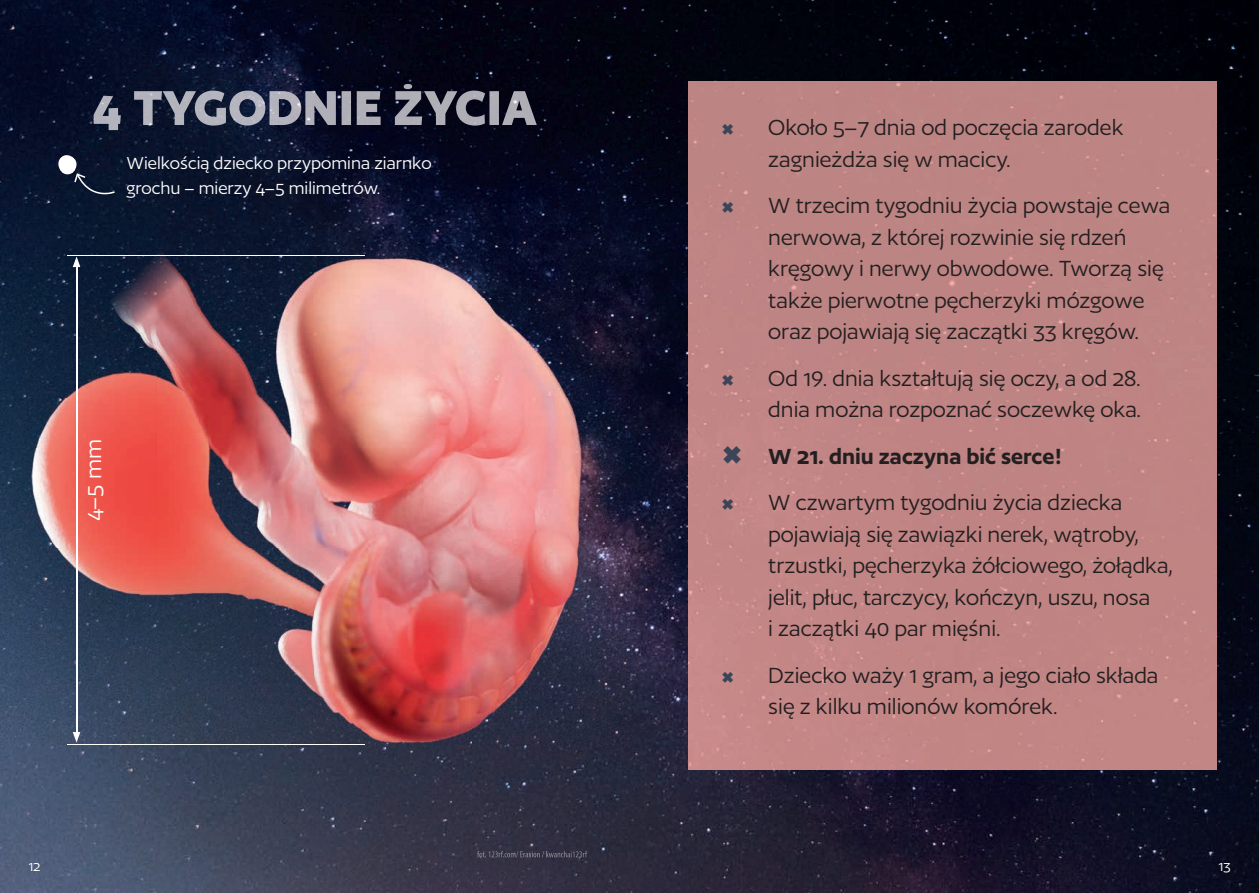
<style>
.page{position:relative;width:1259px;height:893px;background:#fff}
.page>*{position:absolute;margin:0;border:0;box-sizing:border-box;transform-origin:0 0}
.t1{font:25.5px/31.5px "Author";color:#231f20}
.t2{font:600 25.5px "Author";color:#231f20}
.t3{font:25.5px "Author";color:#fff}
.t4{font:20.1px/24.8px "Author";color:#fff}
.t5{font:15.75px "Author";color:#fff}
</style>
<div class="page">
<img style="left:0;top:0;width:1259px;height:893px">
<img style="left:0;top:248px;width:629px;height:500px">
<div style="left:688px;top:81px;width:528px;height:689px;background:#be8583"></div>
<img style="left:94px;top:84px;width:443px;height:46px">
<svg style="left:58px;top:155px;width:57px;height:39px"></svg>
<hr style="left:76px;top:265px;width:1px;height:469px;background:#fff">
<svg style="left:73px;top:257px;width:7px;height:10px"></svg>
<svg style="left:73px;top:732px;width:7px;height:11px"></svg>
<hr style="left:68px;top:744px;width:296px;height:1px;background:#fff">
<hr style="left:68px;top:255px;width:296px;height:1px;background:#fff">
<img style="left:477px;top:851px;width:110px;height:7px">
<svg style="left:722px;top:124px;width:11px;height:11px"></svg>
<svg style="left:722px;top:202px;width:11px;height:11px"></svg>
<svg style="left:722px;top:374px;width:11px;height:11px"></svg>
<svg style="left:723px;top:445px;width:18px;height:18px"></svg>
<svg style="left:722px;top:499px;width:11px;height:11px"></svg>
<svg style="left:722px;top:671px;width:11px;height:11px"></svg>
<p class="t4" style="left:126px;top:151px;width:307px">Wielkością dziecko przypomina ziarnko grochu – mierzy 4–5 milimetrów.</p>
<p class="t3" style="left:81px;top:521px;width:84px;rotate:-90deg">4–5 mm</p>
<p class="t1" style="left:768px;top:112px;width:357px">Około 5–7 dnia od poczęcia zarodek zagnieżdża się w macicy.</p>
<p class="t1" style="left:768px;top:190px;width:404px">W trzecim tygodniu życia powstaje cewa nerwowa, z której rozwinie się rdzeń kręgowy i nerwy obwodowe. Tworzą się także pierwotne pęcherzyki mózgowe oraz pojawiają się zaczątki 33 kręgów.</p>
<p class="t1" style="left:768px;top:362px;width:374px">Od 19. dnia kształtują się oczy, a od 28. dnia można rozpoznać soczewkę oka.</p>
<p class="t2" style="left:768px;top:443px;width:296px">W 21. dniu zaczyna bić serce!</p>
<p class="t1" style="left:768px;top:486px;width:406px">W czwartym tygodniu życia dziecka pojawiają się zawiązki nerek, wątroby, trzustki, pęcherzyka żółciowego, żołądka, jelit, płuc, tarczycy, kończyn, uszu, nosa<br>i zaczątki 40 par mięśni.</p>
<p class="t1" style="left:768px;top:659px;width:392px">Dziecko waży 1 gram, a jego ciało składa się z kilku milionów komórek.</p>
<p class="t5" style="left:28px;top:858px;width:14px">12</p>
<p class="t5" style="left:1218px;top:858px;width:14px">13</p>
</div>
